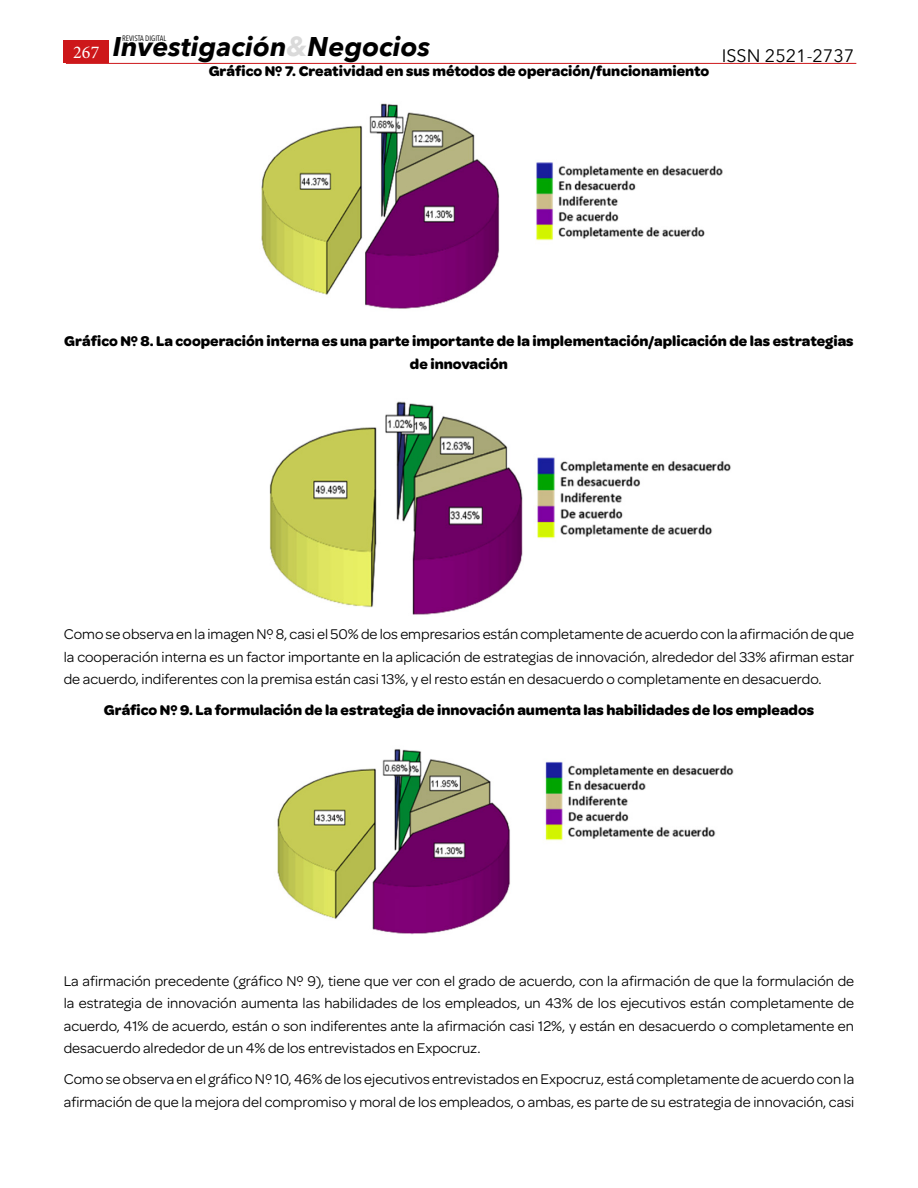
<style>
.page{position:relative;width:918px;height:1188px;background:#fff}
.page>*{position:absolute;margin:0;border:0;box-sizing:border-box;transform-origin:0 0}
.t1{font:italic 700 27px "Avenir Next";color:#000}
.t2{font:18px "Avenir Next";color:#000}
.t3{font:18px "Minion Pro";color:#fff}
.t4{font:15px/22.5px "Omnes";color:#000;text-align:justify}
.t5{font:700 15px/22.5px "Omnes";color:#000;text-align:center}
.t6{font:7.8px "Avenir Next Condensed";color:#000}
.s1{color:#dadada}
</style>
<div class="page">
<hr style="left:66px;top:63px;width:790px;height:1px;background:#cd171a">
<div style="left:64px;top:41px;width:45px;height:22px;background:#cd171a"></div>
<img style="left:261px;top:103px;width:462px;height:206px">
<img style="left:269px;top:401px;width:462px;height:214px">
<img style="left:277px;top:749px;width:457px;height:186px">
<p class="t6" style="left:122px;top:31px;width:46px">REVISTA DIGITAL</p>
<h1 class="t1" style="left:113px;top:23px;width:319px">Investigación<span class="s1">&amp;</span>Negocios</h1>
<p class="t3" style="left:73px;top:41px;width:28px">267</p>
<p class="t2" style="left:722px;top:40px;width:134px">ISSN 2521-2737</p>
<p class="t5" style="left:209px;top:59px;width:502px">Gráfico Nº 7. Creatividad en sus métodos de operación/funcionamiento</p>
<p class="t5" style="left:64px;top:329px;width:791px">Gráfico Nº 8. La cooperación interna es una parte importante de la implementación/aplicación de las estrategias de innovación</p>
<p class="t4" style="left:64px;top:622px;width:792px">Como se observa en la imagen Nº 8, casi el 50% de los empresarios están completamente de acuerdo con la afirmación de que la cooperación interna es un factor importante en la aplicación de estrategias de innovación, alrededor del 33% afirman estar de acuerdo, indiferentes con la premisa están casi 13%, y el resto están en desacuerdo o completamente en desacuerdo.</p>
<p class="t5" style="left:104px;top:698px;width:712px">Gráfico Nº 9. La formulación de la estrategia de innovación aumenta las habilidades de los empleados</p>
<p class="t4" style="left:64px;top:969px;width:792px">La afirmación precedente (gráfico Nº 9), tiene que ver con el grado de acuerdo, con la afirmación de que la formulación de la estrategia de innovación aumenta las habilidades de los empleados, un 43% de los ejecutivos están completamente de acuerdo, 41% de acuerdo, están o son indiferentes ante la afirmación casi 12%, y están en desacuerdo o completamente en desacuerdo alrededor de un 4% de los entrevistados en Expocruz.</p>
<p class="t4" style="left:64px;top:1067px;width:792px">Como se observa en el gráfico Nº 10, 46% de los ejecutivos entrevistados en Expocruz, está completamente de acuerdo con la afirmación de que la mejora del compromiso y moral de los empleados, o ambas, es parte de su estrategia de innovación, casi</p>
</div>
